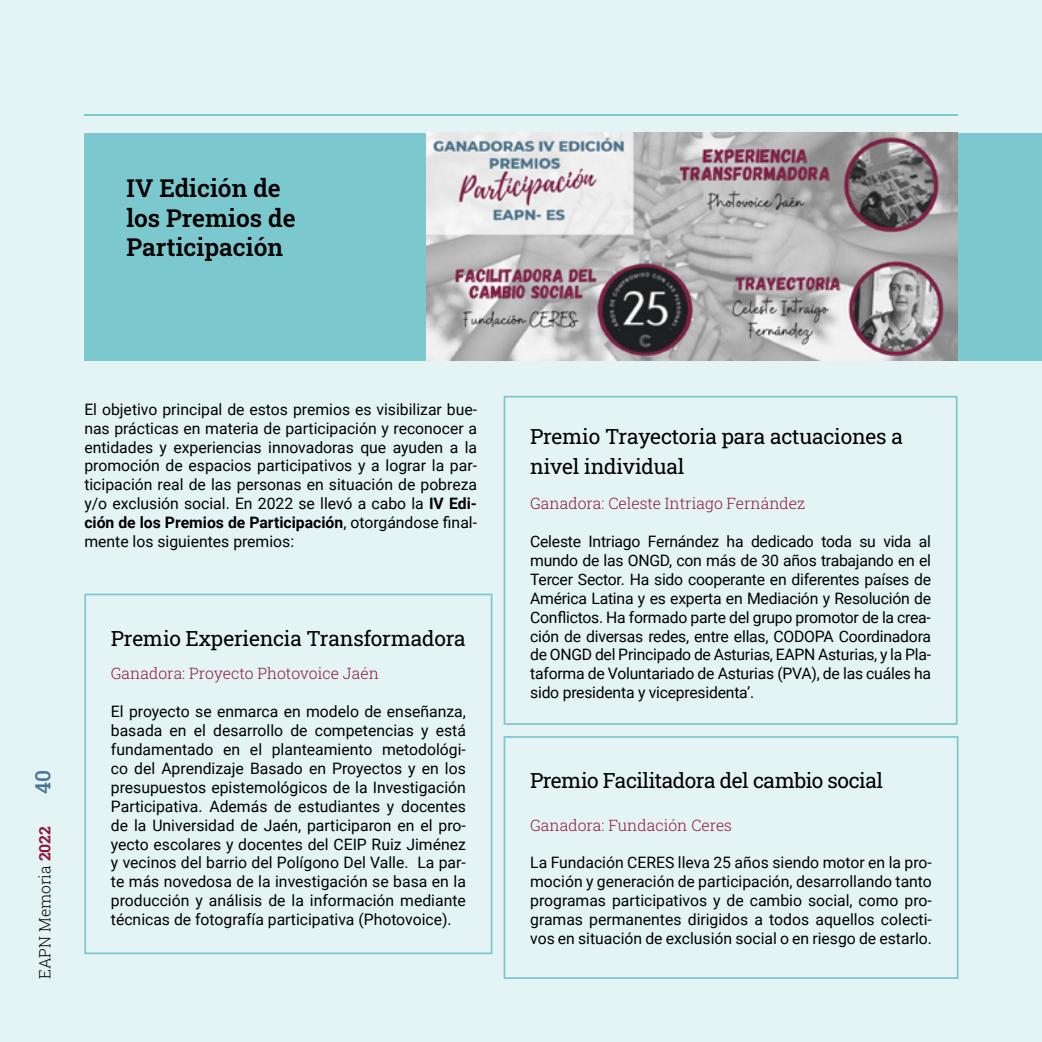
<style>
.page{position:relative;width:1042px;height:1042px;background:#e4f4f5}
.page>*{position:absolute;margin:0;border:0;box-sizing:border-box;transform-origin:0 0}
.t1{font:600 24.5px/29.4px "Roboto Slab";color:#000}
.t2{font:21px/29.4px "Roboto Slab";letter-spacing:-.01em;color:#000}
.t3{font:500 21px "Roboto Slab";color:#497593}
.t4{font:15.75px/18.9px "Roboto";color:#000;text-align:justify}
.t5{font:15.75px "Roboto Slab";color:#8f1739}
.t6{font:15.75px "Roboto Slab";color:#000}
.s1{color:#8f1739}
.s2{font-weight:700}
</style>
<div class="page">
<hr style="left:1041px;top:0;width:1px;height:1042px;background:#d5e5f2">
<svg style="left:504px;top:736px;width:454px;height:243px"></svg>
<svg style="left:504px;top:396px;width:453px;height:329px"></svg>
<svg style="left:84px;top:593px;width:408px;height:361px"></svg>
<hr style="left:84px;top:114px;width:873px;height:1px;background:#7bc9cf">
<div style="left:84px;top:133px;width:958px;height:227px;background:#7bc9cf"></div>
<img style="left:426px;top:133px;width:531px;height:227px">
<hr style="left:1041px;top:133px;width:1px;height:227px;background:#96bede">
<h1 class="t1" style="left:126px;top:173px;width:170px">IV Edición de los Premios de<br>Participación</h1>
<h2 class="t3" style="left:29px;top:794px;width:25px;rotate:-90deg">40</h2>
<p class="t6" style="left:34px;top:979px;width:154px;rotate:-90deg">EAPN Memoria <span class="s1">2022</span></p>
<p class="t4" style="left:84px;top:399px;width:394px">El objetivo principal de estos premios es visibilizar bue&shy;nas prácticas en materia de participación y reconocer a entidades y experiencias innovadoras que ayuden a la promoción de espacios participativos y a lograr la par&shy;ticipación real de las personas en situación de pobreza y/o exclusión social. En 2022 se llevó a cabo la <span class="s2">IV Edi&shy;ción de los Premios de Participación</span>, otorgándose final&shy;mente los siguientes premios:</p>
<h2 class="t2" style="left:111px;top:623px;width:356px">Premio Experiencia Transformadora</h2>
<p class="t5" style="left:111px;top:663px;width:269px">Ganadora: Proyecto Photovoice Jaén</p>
<p class="t4" style="left:111px;top:701px;width:356px">El proyecto se enmarca en modelo de enseñanza, basada en el desarrollo de competencias y está fundamentado en el planteamiento metodológi&shy;co del Aprendizaje Basado en Proyectos y en los presupuestos epistemológicos de la Investigación Participativa. Además de estudiantes y docentes de la Universidad de Jaén, participaron en el pro&shy;yecto escolares y docentes del CEIP Ruiz Jiménez y vecinos del barrio del Polígono Del Valle. La par&shy;te más novedosa de la investigación se basa en la producción y análisis de la información mediante técnicas de fotografía participativa (Photovoice).</p>
<h2 class="t2" style="left:530px;top:421px;width:374px">Premio Trayectoria para actuaciones a nivel individual</h2>
<p class="t5" style="left:530px;top:493px;width:276px">Ganadora: Celeste Intriago Fernández</p>
<p class="t4" style="left:530px;top:531px;width:402px">Celeste Intriago Fernández ha dedicado toda su vida al mundo de las ONGD, con más de 30 años trabajando en el Tercer Sector. Ha sido cooperante en diferentes países de América Latina y es experta en Mediación y Resolución de Conflictos. Ha formado parte del grupo promotor de la crea&shy;ción de diversas redes, entre ellas, CODOPA Coordinadora de ONGD del Principado de Asturias, EAPN Asturias, y la Pla&shy;taforma de Voluntariado de Asturias (PVA), de las cuáles ha sido presidenta y vicepresidenta’.</p>
<h2 class="t2" style="left:530px;top:765px;width:354px">Premio Facilitadora del cambio social</h2>
<p class="t5" style="left:530px;top:814px;width:203px">Ganadora: Fundación Ceres</p>
<p class="t4" style="left:530px;top:853px;width:403px">La Fundación CERES lleva 25 años siendo motor en la pro&shy;moción y generación de participación, desarrollando tanto programas participativos y de cambio social, como pro&shy;gramas permanentes dirigidos a todos aquellos colecti&shy;vos en situación de exclusión social o en riesgo de estarlo.</p>
</div>
